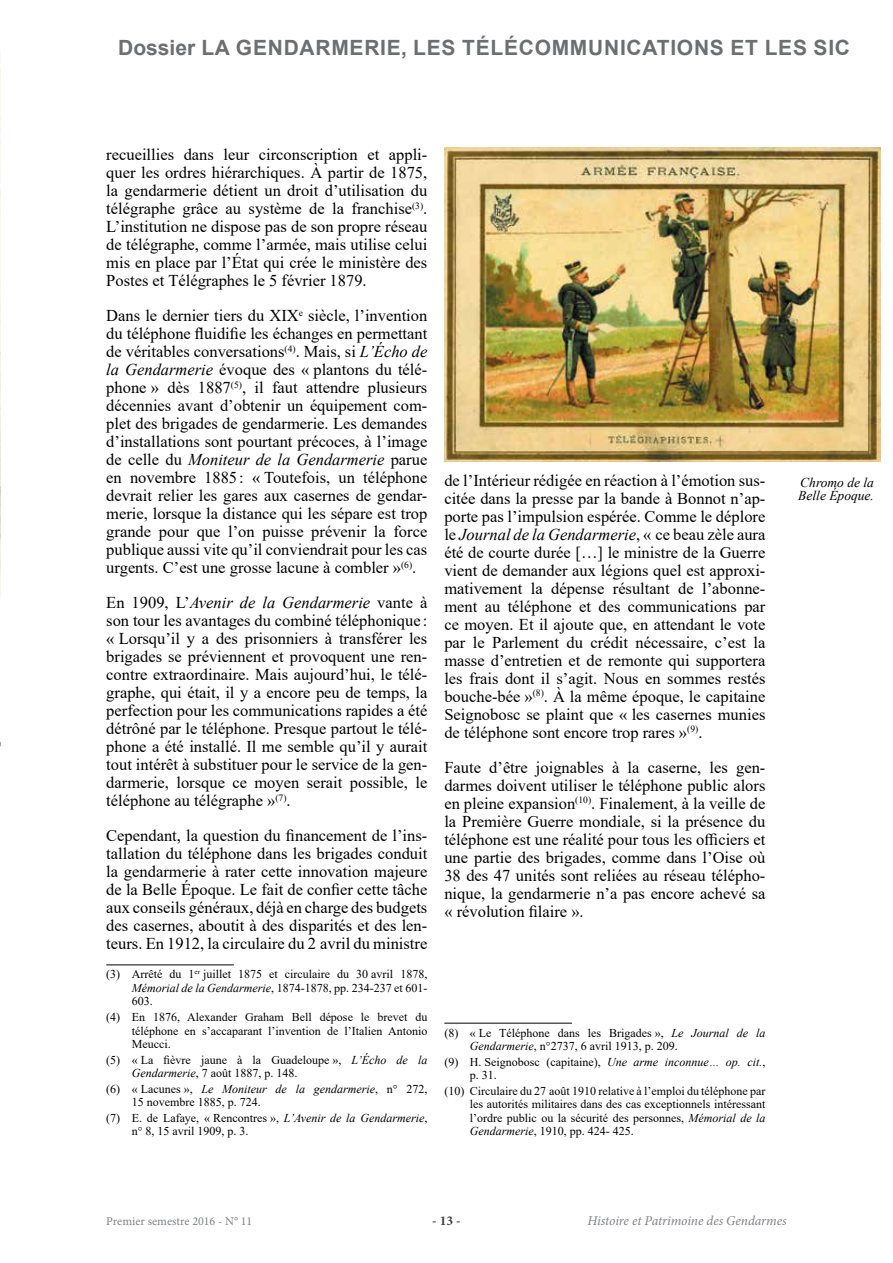
<style>
.page{position:relative;width:893px;height:1263px;background:#fff}
.page>*{position:absolute;margin:0;border:0;box-sizing:border-box;transform-origin:0 0}
.t1{font:700 21px "Arial";letter-spacing:.035em;color:#6d6e71}
.t2{font:16.5px/18px "Times New Roman";color:#000;text-align:justify}
.t3{font:italic 13.5px "Minion Pro";letter-spacing:-.01em;color:#808285}
.t4{font:italic 13.5px/13.5px "Times New Roman";color:#000}
.t5{font:700 13.5px "Minion Pro";color:#414042}
.t6{font:12px/13.5px "Times New Roman";color:#000}
.t7{font:12px "Minion Pro";color:#808285}
.s1{font-style:italic}
</style>
<div class="page">
<img style="left:0;top:55px;width:1px;height:541px">
<img style="left:444px;top:147px;width:436px;height:315px">
<hr style="left:106px;top:965px;width:128px;height:1px;background:#000">
<hr style="left:444px;top:1023px;width:128px;height:1px;background:#000">
<p class="t1" style="left:118px;top:33px;width:733px">DOSSIER LA GENDARMERIE, LES TÉLÉCOMMUNICATIONS ET LES SIC</p>
<p class="t2" style="left:106px;top:145px;width:323px">recueillies dans leur circonscription et appli&shy;quer les ordres hiérarchiques. À partir de 1875, la gendarmerie détient un droit d’utilisation du télégraphe grâce au système de la franchise<sup>(3)</sup>.<br>L’institution ne dispose pas de son propre réseau de télégraphe, comme l’armée, mais utilise celui mis en place par l’État qui crée le ministère des Postes et Télégraphes le 5 février 1879.</p>
<p class="t2" style="left:106px;top:306px;width:323px">Dans le dernier tiers du XIX<sup>e</sup> siècle, l’invention du téléphone fluidifie les échanges en permettant de véritables conversations<sup>(4)</sup>. Mais, si <span class="s1">L’Écho de la Gendarmerie</span> évoque des « plantons du télé&shy;phone » dès 1887<sup>(5)</sup>, il faut attendre plusieurs décennies avant d’obtenir un équipement com&shy;plet des brigades de gendarmerie. Les demandes d’installations sont pourtant précoces, à l’image de celle du <span class="s1">Moniteur de la Gendarmerie</span> parue en novembre 1885: « Toutefois, un téléphone devrait relier les gares aux casernes de gendar&shy;merie, lorsque la distance qui les sépare est trop grande pour que l’on puisse prévenir la force publique aussi vite qu’il conviendrait pour les cas urgents. C’est une grosse lacune à combler »<sup>(6)</sup>.</p>
<p class="t2" style="left:106px;top:593px;width:323px">En 1909, L’<span class="s1">Avenir de la Gendarmerie</span> vante à son tour les avantages du combiné téléphonique : « Lorsqu’il y a des prisonniers à transférer les brigades se préviennent et provoquent une ren&shy;contre extraordinaire. Mais aujourd’hui, le télé&shy;graphe, qui était, il y a encore peu de temps, la perfection pour les communications rapides a été détrôné par le téléphone. Presque partout le télé&shy;phone a été installé. Il me semble qu’il y aurait tout intérêt à substituer pour le service de la gen&shy;darmerie, lorsque ce moyen serait possible, le téléphone au télégraphe »<sup>(7)</sup>.</p>
<p class="t2" style="left:106px;top:826px;width:323px">Cependant, la question du financement de l’ins&shy;tallation du téléphone dans les brigades conduit la gendarmerie à rater cette innovation majeure de la Belle Époque. Le fait de confier cette tâche aux conseils généraux, déjà en charge des budgets des casernes, aboutit à des disparités et des len&shy;teurs. En 1912, la circulaire du 2 avril du ministre</p>
<p class="t6" style="left:132px;top:967px;width:297px;text-align:justify;text-indent:-26px">(3) Arrêté du 1<sup>er</sup> juillet 1875 et circulaire du 30 avril 1878, <span class="s1">Mémorial de la Gendarmerie</span>, 1874-1878, pp. 234-237 et 601- 603.</p>
<p class="t6" style="left:132px;top:1010px;width:297px;text-align:justify;text-indent:-26px">(4) En 1876, Alexander Graham Bell dépose le brevet du téléphone en s’accaparant l’invention de l’Italien Antonio Meucci.</p>
<p class="t6" style="left:132px;top:1052px;width:297px;text-indent:-26px">(5) « La fièvre jaune à la Guadeloupe », <span class="s1">L’Écho de la<br>Gendarmerie</span>, 7 août 1887, p. 148.</p>
<p class="t6" style="left:132px;top:1081px;width:297px;text-indent:-26px">(6) « Lacunes », <span class="s1">Le Moniteur de la gendarmerie</span>, n° 272,<br>15 novembre 1885, p. 724.</p>
<p class="t6" style="left:132px;top:1111px;width:297px;text-indent:-26px">(7) E. de Lafaye, « Rencontres », <span class="s1">L’Avenir de la Gendarmerie</span>, n° 8, 15 avril 1909, p. 3.</p>
<p class="t2" style="left:444px;top:471px;width:323px">de l’Intérieur rédigée en réaction à l’émotion sus&shy;citée dans la presse par la bande à Bonnot n’ap&shy;porte pas l’impulsion espérée. Comme le déplore le <span class="s1">Journal de la Gendarmerie</span>, « ce beau zèle aura été de courte durée […] le ministre de la Guerre vient de demander aux légions quel est approxi&shy;mativement la dépense résultant de l’abonne&shy;ment au téléphone et des communications par ce moyen. Et il ajoute que, en attendant le vote par le Parlement du crédit nécessaire, c’est la masse d’entretien et de remonte qui supportera les frais dont il s’agit. Nous en sommes restés bouche-bée »<sup>(8)</sup>. À la même époque, le capitaine Seignobosc se plaint que « les casernes munies de téléphone sont encore trop rares »<sup>(9)</sup>.</p>
<p class="t2" style="left:444px;top:758px;width:323px">Faute d’être joignables à la caserne, les gen&shy;darmes doivent utiliser le téléphone public alors en pleine expansion<sup>(10)</sup>. Finalement, à la veille de la Première Guerre mondiale, si la présence du téléphone est une réalité pour tous les officiers et une partie des brigades, comme dans l’Oise où 38 des 47 unités sont reliées au réseau télépho&shy;nique, la gendarmerie n’a pas encore achevé sa « révolution filaire ».</p>
<p class="t6" style="left:470px;top:1025px;width:297px;text-indent:-26px">(8) « Le Téléphone dans les Brigades », <span class="s1">Le Journal de la<br>Gendarmerie</span>, n°2737, 6 avril 1913, p. 209.</p>
<p class="t6" style="left:470px;top:1055px;width:297px;text-indent:-26px">(9) H. Seignobosc (capitaine), <span class="s1">Une arme inconnue… op. cit.</span>, p. 31.</p>
<p class="t6" style="left:470px;top:1084px;width:297px;text-align:justify;text-indent:-26px">(10) Circulaire du 27 août 1910 relative à l’emploi du téléphone par les autorités militaires dans des cas exceptionnels intéressant l’ordre public ou la sécurité des personnes, <span class="s1">Mémorial de la Gendarmerie</span>, 1910, pp. 424- 425.</p>
<p class="t4" style="left:798px;top:475px;width:77px">Chromo de la<br>Belle Époque.</p>
<p class="t7" style="left:106px;top:1212px;width:148px">Premier semestre 2016 - N° 11</p>
<p class="t5" style="left:432px;top:1211px;width:30px">- 13 -</p>
<p class="t3" style="left:588px;top:1211px;width:201px">Histoire et Patrimoine des Gendarmes</p>
</div>
